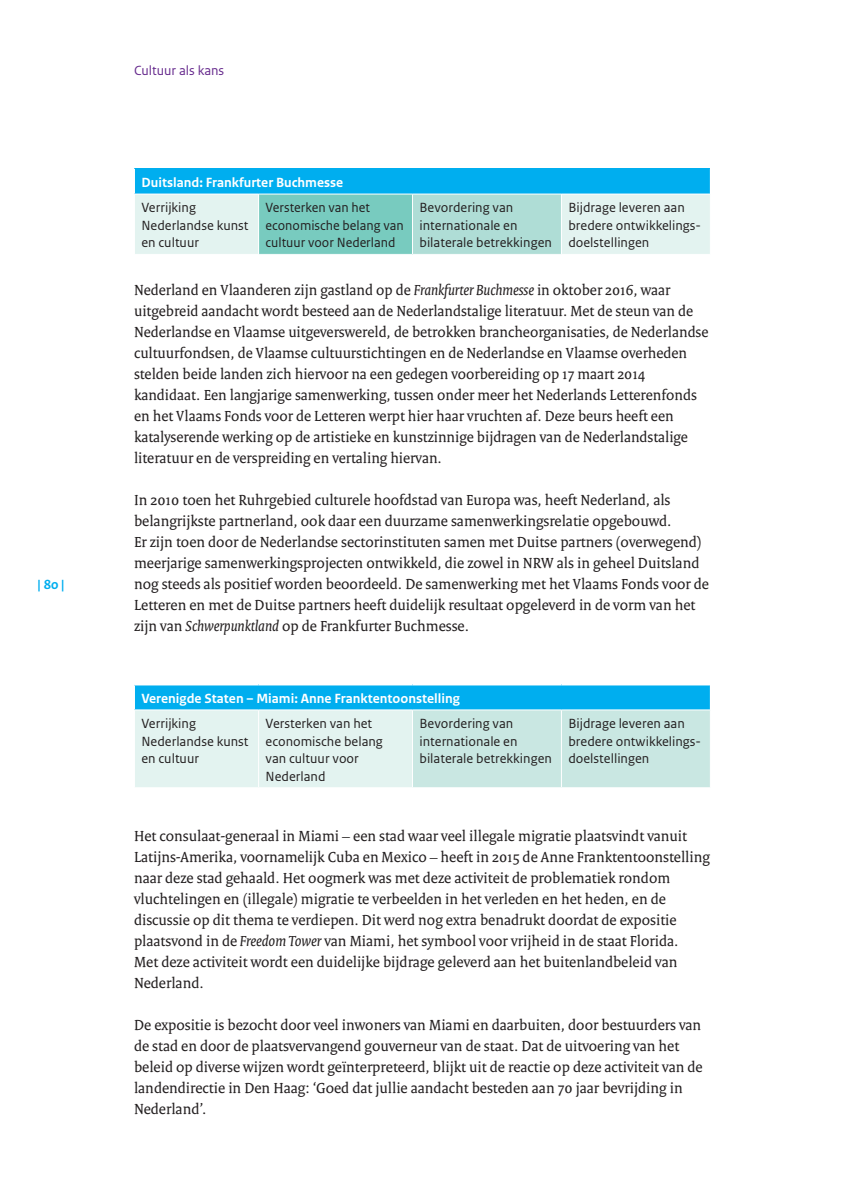
<style>
.page{position:relative;width:844px;height:1191px;background:#fff}
.page>*{position:absolute;margin:0;border:0;box-sizing:border-box;transform-origin:0 0}
._10_RO_Broodtekst{font:15.75px/21px "Rijksoverheid Serif";color:#231f20}
._32_RO_Tabel_Broodte{font:14px/17.5px "Rijksoverheid Sans Text";color:#231f20}
._31_RO_Tabel_Tussenk{font:700 14px "Rijksoverheid Sans Text";color:#fff}
.t1{font:14px "Rijksoverheid Sans Text";color:#662a8d}
.t2{font:700 14px "Rijksoverheid Sans Text";color:#00aeef}
.s1{font-style:italic}
</style>
<div class="page">
<svg style="left:134px;top:169px;width:576px;height:85px;background:#84d3e2"></svg>
<hr style="left:134px;top:194px;width:124px;height:1px;background:#fff">
<hr style="left:258px;top:194px;width:154px;height:1px;background:#fff">
<hr style="left:258px;top:194px;width:1px;height:60px;background:#fff">
<hr style="left:412px;top:194px;width:149px;height:1px;background:#fff">
<hr style="left:561px;top:194px;width:149px;height:1px;background:#fff">
<hr style="left:412px;top:194px;width:1px;height:60px;background:#fff">
<hr style="left:561px;top:194px;width:1px;height:60px;background:#fff">
<svg style="left:134px;top:685px;width:576px;height:102px;background:#a4deea"></svg>
<hr style="left:134px;top:709px;width:124px;height:1px;background:#fff">
<hr style="left:258px;top:709px;width:154px;height:1px;background:#fff">
<hr style="left:412px;top:709px;width:149px;height:1px;background:#fff">
<hr style="left:412px;top:710px;width:1px;height:77px;background:#fff">
<hr style="left:561px;top:709px;width:149px;height:1px;background:#fff">
<hr style="left:561px;top:710px;width:1px;height:77px;background:#fff">
<p class="t2" style="left:38px;top:576px;width:28px">| 80 |</p>
<p class="t1" style="left:134px;top:62px;width:92px">Cultuur als kans</p>
<p class="_31_RO_Tabel_Tussenk" style="left:141px;top:175px;width:203px">Duitsland: Frankfurter Buchmesse</p>
<p class="_32_RO_Tabel_Broodte" style="left:141px;top:199px;width:108px">Verrijking<br>Nederlandse kunst en cultuur</p>
<p class="_32_RO_Tabel_Broodte" style="left:265px;top:199px;width:139px">Versterken van het economische belang van cultuur voor Nederland</p>
<p class="_32_RO_Tabel_Broodte" style="left:419px;top:199px;width:134px">Bevordering van internationale en bilaterale betrekkingen</p>
<p class="_32_RO_Tabel_Broodte" style="left:568px;top:199px;width:134px">Bijdrage leveren aan bredere ontwikkelings&shy;doelstellingen</p>
<p class="_10_RO_Broodtekst" style="left:134px;top:279px;width:575px">Nederland en Vlaanderen zijn gastland op de <span class="s1">Frankfurter Buchmesse</span> in oktober 2016, waar uitgebreid aandacht wordt besteed aan de Nederlandstalige literatuur. Met de steun van de Nederlandse en Vlaamse uitgeverswereld, de betrokken brancheorganisaties, de Nederlandse cultuurfondsen, de Vlaamse cultuurstichtingen en de Nederlandse en Vlaamse overheden stelden beide landen zich hiervoor na een gedegen voorbereiding op 17 maart 2014 kandidaat. Een langjarige samenwerking, tussen onder meer het Nederlands Letterenfonds en het Vlaams Fonds voor de Letteren werpt hier haar vruchten af. Deze beurs heeft een katalyserende werking op de artistieke en kunstzinnige bijdragen van de Nederlandstalige literatuur en de verspreiding en vertaling hiervan.</p>
<p class="_10_RO_Broodtekst" style="left:134px;top:489px;width:576px">In 2010 toen het Ruhrgebied culturele hoofdstad van Europa was, heeft Nederland, als belangrijkste partnerland, ook daar een duurzame samenwerkingsrelatie opgebouwd.<br>Er zijn toen door de Nederlandse sectorinstituten samen met Duitse partners (overwegend) meerjarige samenwerkingsprojecten ontwikkeld, die zowel in NRW als in geheel Duitsland nog steeds als positief worden beoordeeld. De samenwerking met het Vlaams Fonds voor de Letteren en met de Duitse partners heeft duidelijk resultaat opgeleverd in de vorm van het zijn van <span class="s1">Schwerpunktland</span> op de Frankfurter Buchmesse.</p>
<p class="_31_RO_Tabel_Tussenk" style="left:141px;top:690px;width:320px">Verenigde Staten – Miami: Anne Franktentoonstelling</p>
<p class="_32_RO_Tabel_Broodte" style="left:141px;top:715px;width:108px">Verrijking<br>Nederlandse kunst en cultuur</p>
<p class="_32_RO_Tabel_Broodte" style="left:265px;top:715px;width:119px">Versterken van het economische belang van cultuur voor<br>Nederland</p>
<p class="_32_RO_Tabel_Broodte" style="left:419px;top:715px;width:134px">Bevordering van internationale en bilaterale betrekkingen</p>
<p class="_32_RO_Tabel_Broodte" style="left:568px;top:715px;width:134px">Bijdrage leveren aan bredere ontwikkelings&shy;doelstellingen</p>
<p class="_10_RO_Broodtekst" style="left:134px;top:825px;width:577px">Het consulaat-generaal in Miami – een stad waar veel illegale migratie plaatsvindt vanuit Latijns-Amerika, voornamelijk Cuba en Mexico – heeft in 2015 de Anne Franktentoonstelling naar deze stad gehaald. Het oogmerk was met deze activiteit de problematiek rondom vluchtelingen en (illegale) migratie te verbeelden in het verleden en het heden, en de discussie op dit thema te verdiepen. Dit werd nog extra benadrukt doordat de expositie plaatsvond in de <span class="s1">Freedom Tower</span> van Miami, het symbool voor vrijheid in de staat Florida.<br>Met deze activiteit wordt een duidelijke bijdrage geleverd aan het buitenlandbeleid van Nederland.</p>
<p class="_10_RO_Broodtekst" style="left:134px;top:1014px;width:570px">De expositie is bezocht door veel inwoners van Miami en daarbuiten, door bestuurders van de stad en door de plaatsvervangend gouverneur van de staat. Dat de uitvoering van het beleid op diverse wijzen wordt geïnterpreteerd, blijkt uit de reactie op deze activiteit van de landendirectie in Den Haag: ‘Goed dat jullie aandacht besteden aan 70 jaar bevrijding in Nederland’.</p>
</div>
